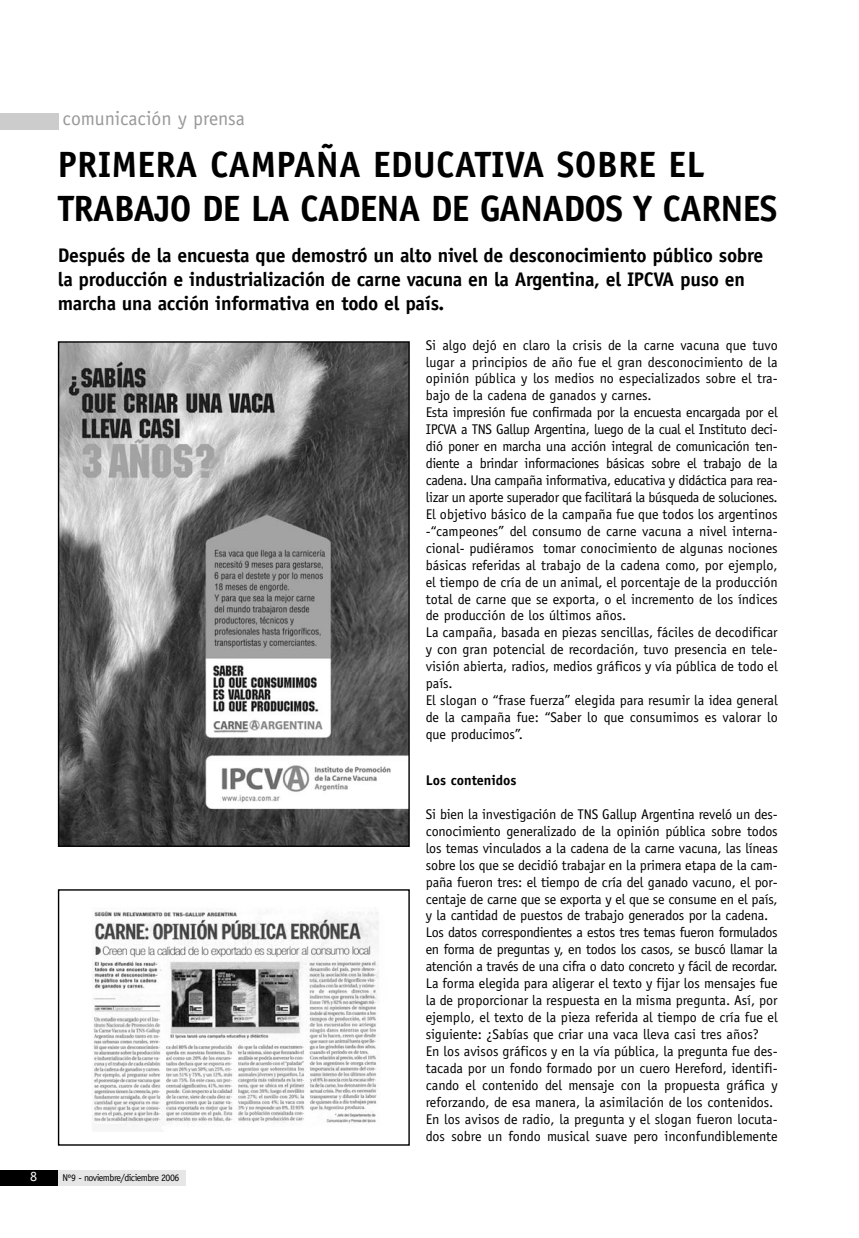
<style>
.page{position:relative;width:859px;height:1238px;background:#fff}
.page>*{position:absolute;margin:0;border:0;box-sizing:border-box;transform-origin:0 0}
.t1{font:700 36.6px/44px "Officina Sans";letter-spacing:-.02em;color:#000}
.t2{font:700 19.8px/23.7px "Officina Sans";letter-spacing:-.015em;color:#000}
.t3{font:19.8px "Officina Sans";color:#999}
.t4{font:14.1px/17px "Officina Sans";letter-spacing:-.01em;color:#000}
.t5{font:700 14.1px "Officina Sans";color:#000}
.t6{font:14.1px "Officina Sans";color:#fff}
.t7{font:9.9px "Officina Sans";letter-spacing:-.05em;color:#000}
</style>
<div class="page">
<div style="left:10px;top:1169px;width:176px;height:16px;background:#e6e6e6"></div>
<div style="left:0;top:1169px;width:58px;height:16px;background:#000"></div>
<img style="left:60px;top:343px;width:348px;height:502px">
<img style="left:92px;top:909px;width:287px;height:218px">
<div style="left:58px;top:889px;width:352px;height:256px;border:1px solid #000"></div>
<div style="left:0;top:113px;width:59px;height:17px;background:#ccc"></div>
<h2 class="t3" style="left:63px;top:110px;width:184px">comunicación y prensa</h2>
<h1 class="t1" style="left:58px;top:145px;width:721px">PRIMERA CAMPAÑA EDUCATIVA SOBRE EL<br>TRABAJO DE LA CADENA DE GANADOS Y CARNES</h1>
<h2 class="t2" style="left:58px;top:245px;width:707px">Después de la encuesta que demostró un alto nivel de desconocimiento público sobre la producción e industrialización de carne vacuna en la Argentina, el IPCVA puso en marcha una acción informativa en todo el país.</h2>
<p class="t6" style="left:30px;top:1171px;width:9px">8</p>
<p class="t7" style="left:62px;top:1173px;width:118px">Nº9 - noviembre/diciembre 2006</p>
<p class="t4" style="left:426px;top:337px;width:353px">Si algo dejó en claro la crisis de la carne vacuna que tuvo lugar a principios de año fue el gran desconocimiento de la opinión pública y los medios no especializados sobre el tra&shy;bajo de la cadena de ganados y carnes.<br>Esta impresión fue confirmada por la encuesta encargada por el IPCVA a TNS Gallup Argentina, luego de la cual el Instituto deci&shy;dió poner en marcha una acción integral de comunicación ten&shy;diente a brindar informaciones básicas sobre el trabajo de la cadena. Una campaña informativa, educativa y didáctica para rea&shy;lizar un aporte superador que facilitará la búsqueda de soluciones.<br>El objetivo básico de la campaña fue que todos los argentinos -“campeones” del consumo de carne vacuna a nivel interna&shy;cional- pudiéramos tomar conocimiento de algunas nociones básicas referidas al trabajo de la cadena como, por ejemplo, el tiempo de cría de un animal, el porcentaje de la producción total de carne que se exporta, o el incremento de los índices de producción de los últimos años.<br>La campaña, basada en piezas sencillas, fáciles de decodificar y con gran potencial de recordación, tuvo presencia en tele&shy;visión abierta, radios, medios gráficos y vía pública de todo el país.<br>El slogan o “frase fuerza” elegida para resumir la idea general de la campaña fue: “Saber lo que consumimos es valorar lo que producimos”.</p>
<p class="t5" style="left:426px;top:775px;width:92px">Los contenidos</p>
<p class="t4" style="left:426px;top:806px;width:353px">Si bien la investigación de TNS Gallup Argentina reveló un des&shy;conocimiento generalizado de la opinión pública sobre todos los temas vinculados a la cadena de la carne vacuna, las líneas sobre los que se decidió trabajar en la primera etapa de la cam&shy;paña fueron tres: el tiempo de cría del ganado vacuno, el por&shy;centaje de carne que se exporta y el que se consume en el país, y la cantidad de puestos de trabajo generados por la cadena.<br>Los datos correspondientes a estos tres temas fueron formulados en forma de preguntas y, en todos los casos, se buscó llamar la atención a través de una cifra o dato concreto y fácil de recordar.<br>La forma elegida para aligerar el texto y fijar los mensajes fue la de proporcionar la respuesta en la misma pregunta. Así, por ejemplo, el texto de la pieza referida al tiempo de cría fue el siguiente: ¿Sabías que criar una vaca lleva casi tres años?<br>En los avisos gráficos y en la vía pública, la pregunta fue des&shy;tacada por un fondo formado por un cuero Hereford, identifi&shy;cando el contenido del mensaje con la propuesta gráfica y reforzando, de esa manera, la asimilación de los contenidos.<br>En los avisos de radio, la pregunta y el slogan fueron locuta&shy;dos sobre un fondo musical suave pero inconfundiblemente</p>
</div>
